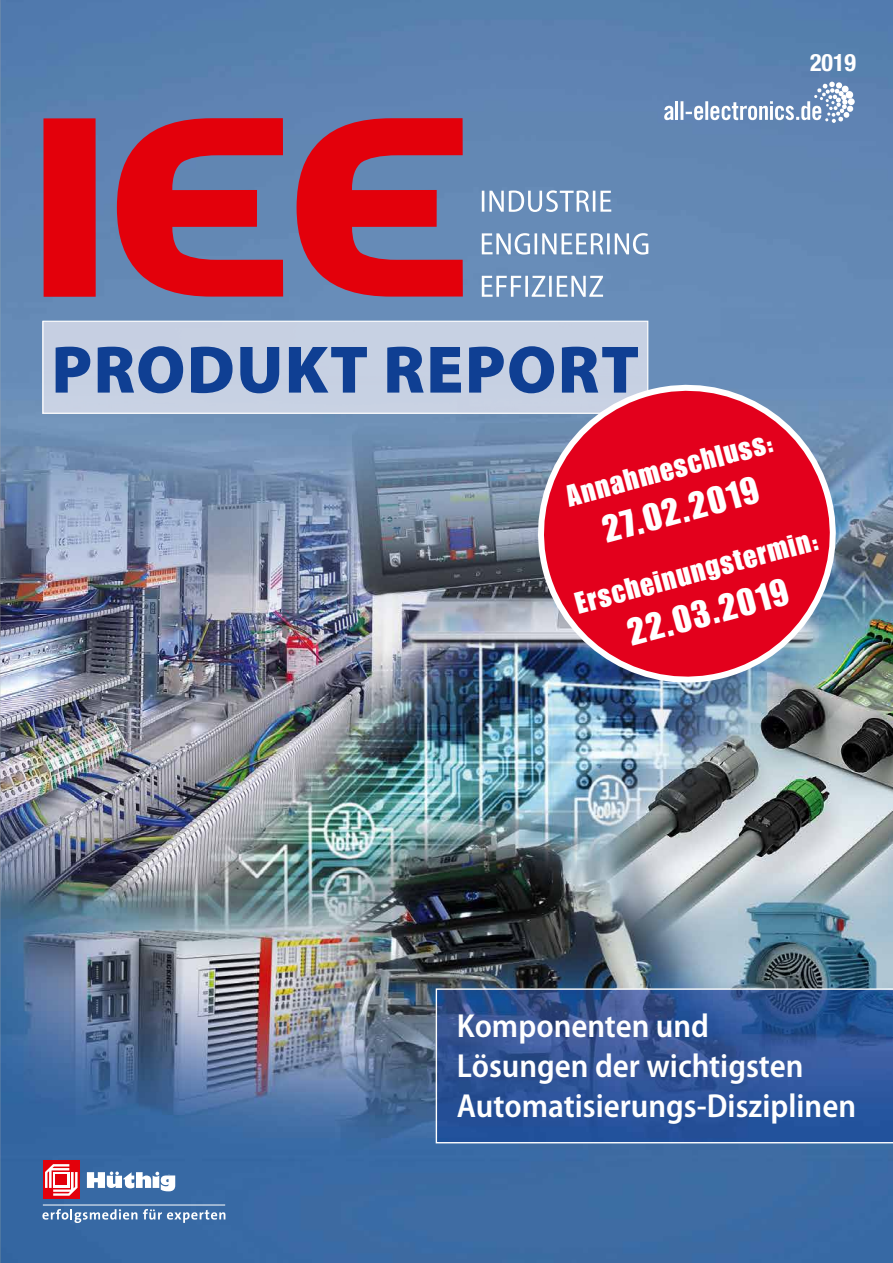
<style>
.page{position:relative;width:893px;height:1263px;background:#fff}
.page>*{position:absolute;margin:0;border:0;box-sizing:border-box;transform-origin:0 0}
.t1{font:900 67.65px "Myriad Pro";letter-spacing:.02em;color:#0f3f93}
.t2{font:37.5px "Impact LT Std";color:#fff}
.t3{font:600 semi-condensed 33.45px/39.8px "Myriad Pro";color:#fff}
.t4{font:30px "Impact LT Std";color:#fff}
.t5{font:700 condensed 24px "Helvetica Neue LT Std";color:#fff}
</style>
<div class="page">
<img style="left:0;top:0;width:893px;height:1263px">
<div style="left:43px;top:1161px;width:37px;height:38px;background:#e3000b"></div>
<svg style="left:45px;top:1164px;width:33px;height:32px"></svg>
<div style="left:53px;top:1172px;width:16px;height:16px;background:#fff"></div>
<div style="left:56px;top:1174px;width:11px;height:11px;background:#e3000b"></div>
<svg style="left:87px;top:1171px;width:88px;height:20px"></svg>
<hr style="left:43px;top:1205px;width:182px;height:1px;background:#fff">
<svg style="left:42px;top:1209px;width:95px;height:14px"></svg>
<svg style="left:143px;top:1209px;width:82px;height:14px"></svg>
<div style="left:43px;top:118px;width:53px;height:179px;background:#e3000b"></div>
<svg style="left:117px;top:118px;width:166px;height:179px;background:#b33149"></svg>
<svg style="left:297px;top:118px;width:166px;height:179px;background:#b43249"></svg>
<svg style="left:482px;top:190px;width:129px;height:22px"></svg>
<svg style="left:482px;top:233px;width:166px;height:22px"></svg>
<svg style="left:482px;top:276px;width:121px;height:21px"></svg>
<div style="left:44px;top:323px;width:602px;height:89px;background:#c7d1e3"></div>
<div style="left:42px;top:321px;width:606px;height:93px;border:1px solid #fff"></div>
<svg style="left:436px;top:988px;width:457px;height:155px;background:#315698"></svg>
<svg style="left:664px;top:82px;width:190px;height:41px"></svg>
<svg style="left:525px;top:372px;width:324px;height:323px;background:#c03e59"></svg>
<h1 class="t1" style="left:51px;top:331px;width:589px">PRODUKT REPORT</h1>
<p class="t5" style="left:810px;top:48px;width:48px">2019</p>
<p class="t4" style="left:562px;top:479px;width:214px;rotate:-15deg">Annahmeschluss:</p>
<p class="t2" style="left:597px;top:509px;width:162px;rotate:-15deg">27.02.2019</p>
<p class="t4" style="left:572px;top:586px;width:251px;rotate:-15deg">Erscheinungstermin:</p>
<p class="t2" style="left:622px;top:612px;width:167px;rotate:-15deg">22.03.2019</p>
<p class="t3" style="left:457px;top:1007px;width:401px">Komponenten und<br>Lösungen der wichtigsten<br>Automatisierungs-Disziplinen</p>
</div>
